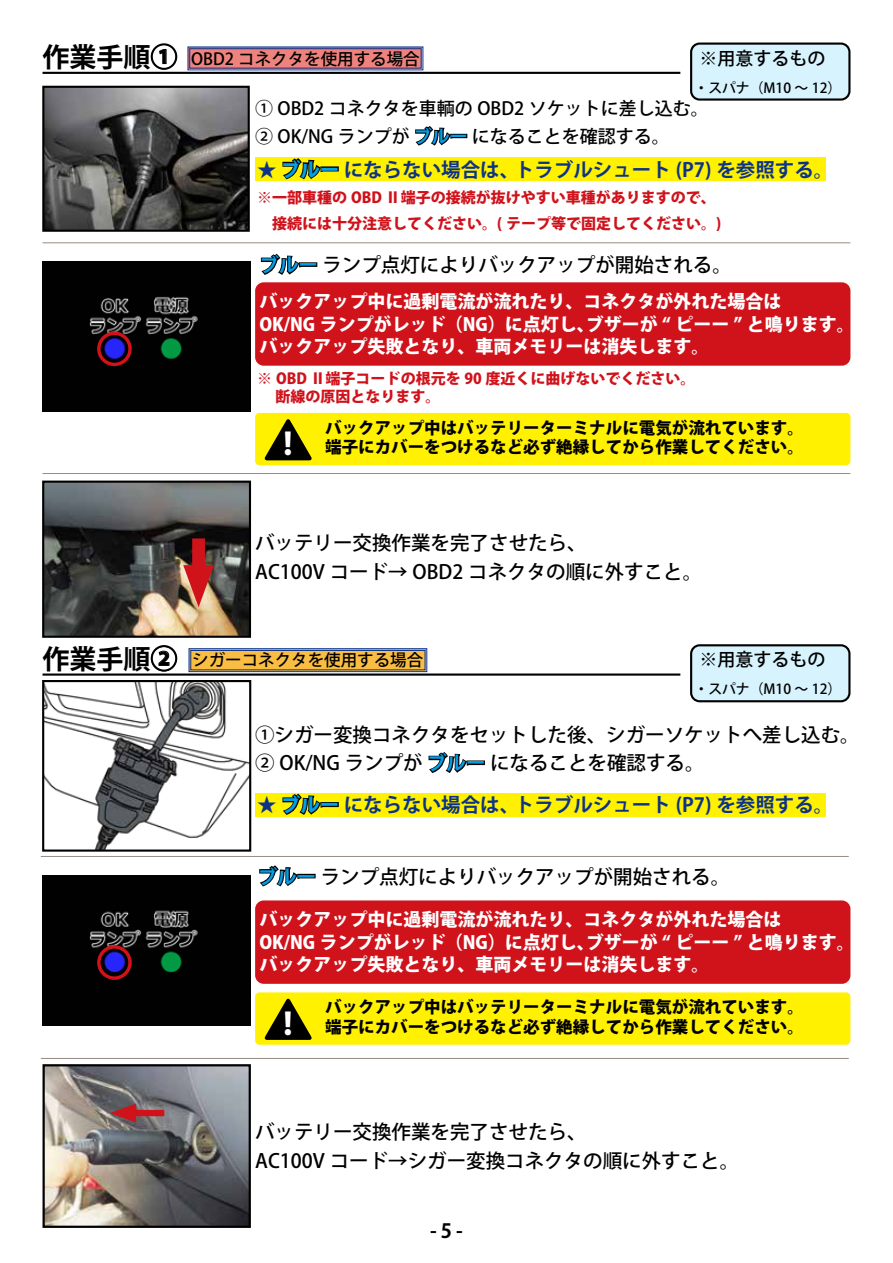
<style>
.page{position:relative;width:893px;height:1263px;background:#fff}
.page>*{position:absolute;margin:0;border:0;box-sizing:border-box;transform-origin:0 0}
.t1{font:800 30.45px "Koz Go Pr 6 N";color:#fff}
.t2{font:700 27px "Koz Go Pro";color:#000}
.t3{font:500 19.5px/28.5px "Koz Go Pro";color:#000}
.t4{font:700 19.5px "Koz Go Pro";color:#0c3388}
.t5{font:700 19.5px "Koz Go Pro";color:#000}
.t6{font:800 18px/22.5px "Koz Go Pro";color:#fff}
.t7{font:500 18px/28.5px "Koz Go Pro";color:#000}
.t8{font:800 16.5px/19.5px "Koz Go Pro";color:#000}
.t9{font:500 16.5px "Koz Go Pro";color:#000}
.t10{font:800 15px/26.2px "Koz Go Pr 6 N";color:#d0121b}
.t11{font:500 13.8px "Koz Go Pro";color:#000}
.s1{font-weight:700}
.s2{font-weight:800;color:#000}
</style>
<div class="page">
<div style="left:255px;top:413px;width:595px;height:52px;background:#fff100;border-radius:4px"></div>
<div style="left:255px;top:992px;width:595px;height:53px;background:#fff100;border-radius:4px"></div>
<hr style="left:43px;top:72px;width:637px;height:2px;background:#000">
<hr style="left:43px;top:673px;width:637px;height:3px;background:#000">
<img style="left:45px;top:89px;width:202px;height:140px">
<div style="left:42px;top:86px;width:208px;height:146px;border:2px solid #000"></div>
<img style="left:45px;top:484px;width:203px;height:151px">
<div style="left:42px;top:481px;width:209px;height:157px;border:2px solid #000"></div>
<div style="left:192px;top:538px;width:13px;height:45px;background:#d0121b"></div>
<svg style="left:183px;top:565px;width:31px;height:42px"></svg>
<hr style="left:43px;top:242px;width:807px;height:1px;background:#958c87">
<hr style="left:43px;top:473px;width:807px;height:1px;background:#958c87">
<img style="left:45px;top:683px;width:203px;height:166px">
<div style="left:42px;top:680px;width:209px;height:172px;border:2px solid #000"></div>
<img style="left:46px;top:1067px;width:202px;height:158px">
<div style="left:43px;top:1064px;width:208px;height:164px;border:2px solid #000"></div>
<div style="left:125px;top:1110px;width:39px;height:6px;background:#d0121b"></div>
<svg style="left:110px;top:1103px;width:26px;height:19px"></svg>
<hr style="left:41px;top:856px;width:808px;height:1px;background:#958c87">
<hr style="left:41px;top:1058px;width:808px;height:1px;background:#958c87">
<div style="left:691px;top:44px;width:158px;height:56px;background:#d7f3fd;border-radius:9px"></div>
<div style="left:690px;top:43px;width:160px;height:58px;border:2px solid #000;border-radius:9px"></div>
<svg style="left:188px;top:47px;width:235px;height:23px;background:#cd7880"></svg>
<div style="left:691px;top:645px;width:158px;height:56px;background:#d7f3fd;border-radius:9px"></div>
<div style="left:690px;top:644px;width:160px;height:58px;border:2px solid #000;border-radius:9px"></div>
<svg style="left:189px;top:648px;width:238px;height:24px;background:#dbac4e"></svg>
<div style="left:191px;top:650px;width:234px;height:20px;border:1px solid #0c3388"></div>
<div style="left:255px;top:157px;width:571px;height:24px;background:#fff100"></div>
<div style="left:255px;top:282px;width:595px;height:84px;background:#d0121b;border-radius:9px"></div>
<div style="left:255px;top:900px;width:595px;height:84px;background:#d0121b;border-radius:9px"></div>
<svg style="left:264px;top:419px;width:48px;height:41px"></svg>
<svg style="left:264px;top:998px;width:48px;height:42px"></svg>
<div style="left:255px;top:793px;width:571px;height:24px;background:#fff100"></div>
<img style="left:43px;top:261px;width:208px;height:151px">
<div style="left:97px;top:332px;width:35px;height:34px;border:3px solid #d0121b;border-radius:50%"></div>
<img style="left:43px;top:875px;width:208px;height:150px">
<div style="left:97px;top:945px;width:35px;height:35px;border:3px solid #d0121b;border-radius:50%"></div>
<h2 class="t2" style="left:43px;top:40px;width:136px">作業手順①</h2>
<p class="t9" style="left:191px;top:48px;width:230px">OBD2 コネクタを使用する場合</p>
<p class="t7" style="left:699px;top:45px;width:127px">※用意するもの</p>
<p class="t11" style="left:694px;top:79px;width:148px">・スパナ（M10 ~ 12(</p>
<p class="t7" style="left:255px;top:95px;width:455px">① OBD2 コネクタを車輌の OBD2 ソケットに差し込む。<br>② OK/NG ランプが<span class="s1">ブルー</span>になることを確認する。</p>
<p class="t4" style="left:257px;top:157px;width:263px">★ <span class="s2">ブルー</span>にならない場合は、</p>
<p class="t4" style="left:515px;top:157px;width:320px">トラブルシュート )7P( を参照する。</p>
<p class="t10" style="left:257px;top:185px;width:465px">※一部車種の OBD Ⅱ端子の接続が抜けやすい車種がありますので、　接続には十分注意してください。( テープ等で固定してください。(</p>
<p class="t3" style="left:259px;top:252px;width:474px"><span class="s1">ブルー</span>ランプ点灯によりバックアップが開始される。</p>
<p class="t6" style="left:586px;top:292px;width:271px;text-indent:-326px">バックアップ中に過剰電流が流れたり、コネクタが外れた場合は<br>ブザーが “ ピーー ” と鳴ります。</p>
<p class="t6" style="left:259px;top:314px;width:451px">OK/NG ランプがレッド（NG）に点灯し、<br>バックアップ失敗となり、車両メモリーは消失します。</p>
<p class="t10" style="left:257px;top:369px;width:440px;line-height:18px">※ OBD Ⅱ端子コードの根元を 90 度近くに曲げないでください。　断線の原因となります。</p>
<h1 class="t1" style="left:284px;top:427px;width:11px">!</h1>
<p class="t8" style="left:325px;top:419px;width:480px">バックアップ中はバッテリーターミナルに電気が流れています。端子にカバーをつけるなど必ず絶縁してから作業してください。</p>
<p class="t3" style="left:255px;top:530px;width:449px">バッテリー交換作業を完了させたら、<br>AC100V コード→ OBD2 コネクタの順に外すこと。</p>
<h2 class="t2" style="left:43px;top:641px;width:136px">作業手順②</h2>
<p class="t9" style="left:192px;top:650px;width:232px">シガーコネクタを使用する場合</p>
<p class="t7" style="left:699px;top:646px;width:127px">※用意するもの</p>
<p class="t11" style="left:694px;top:680px;width:148px">・スパナ（M10 ~ 12(</p>
<p class="t3" style="left:255px;top:721px;width:606px">①シガー変換コネクタをセットした後、シガーソケットへ差し込む。<br>② OK/NG ランプが<span class="s1">ブルー</span>になることを確認する。</p>
<p class="t4" style="left:257px;top:792px;width:263px">★ <span class="s2">ブルー</span>にならない場合は、</p>
<p class="t4" style="left:515px;top:792px;width:320px">トラブルシュート )7P( を参照する。</p>
<p class="t3" style="left:258px;top:863px;width:474px"><span class="s1">ブルー</span>ランプ点灯によりバックアップが開始される。</p>
<p class="t6" style="left:586px;top:910px;width:271px;text-indent:-326px">バックアップ中に過剰電流が流れたり、コネクタが外れた場合は<br>ブザーが “ ピーー ” と鳴ります。</p>
<p class="t6" style="left:259px;top:932px;width:451px">OK/NG ランプがレッド（NG）に点灯し、<br>バックアップ失敗となり、車両メモリーは消失します。</p>
<h1 class="t1" style="left:284px;top:1006px;width:11px">!</h1>
<p class="t8" style="left:325px;top:998px;width:480px">バックアップ中はバッテリーターミナルに電気が流れています。端子にカバーをつけるなど必ず絶縁してから作業してください。</p>
<p class="t3" style="left:255px;top:1119px;width:486px">バッテリー交換作業を完了させたら、<br>AC100V コード→シガー変換コネクタの順に外すこと。</p>
<p class="t5" style="left:430px;top:1218px;width:34px">-5-</p>
</div>
